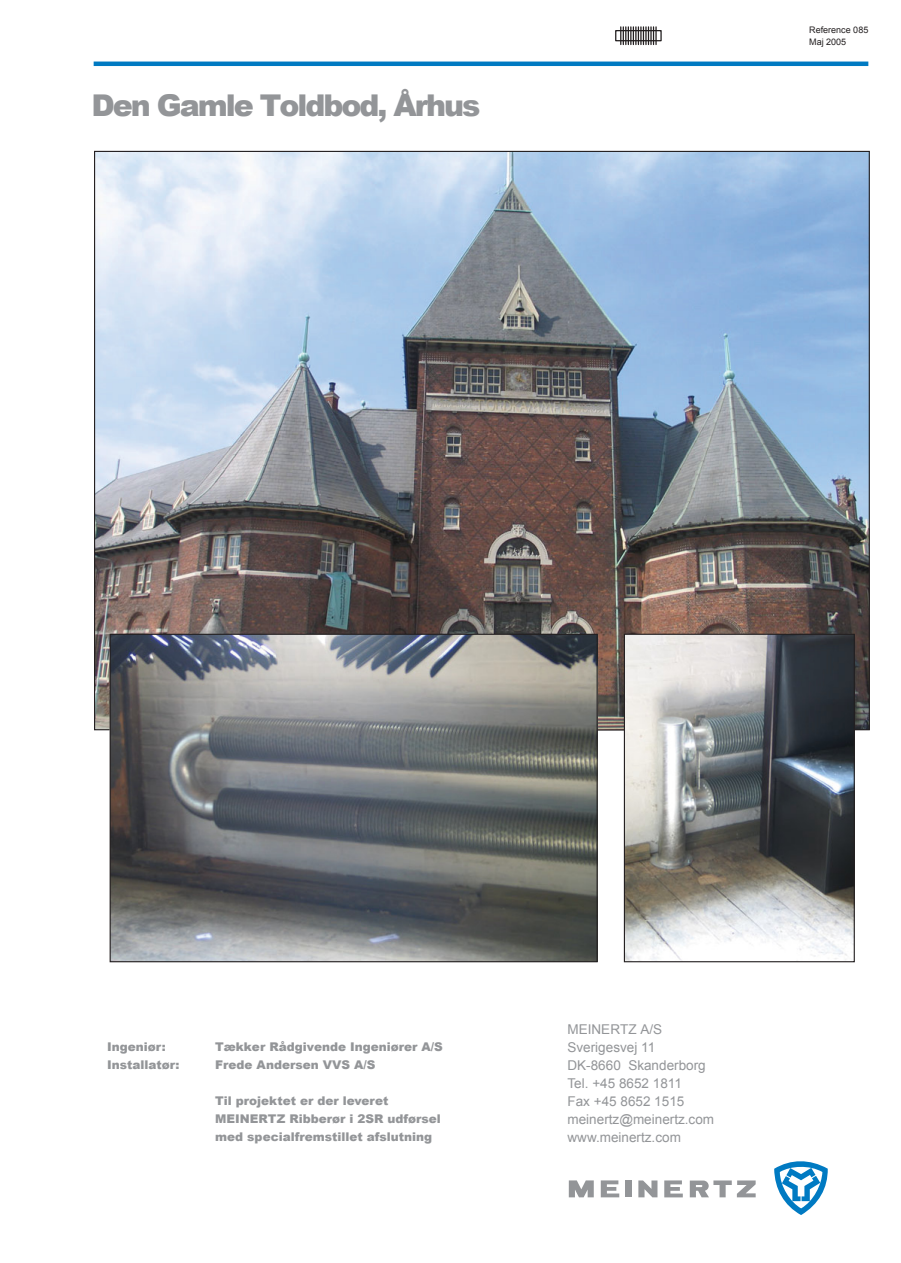
<style>
.page{position:relative;width:901px;height:1263px;background:#fff}
.page>*{position:absolute;margin:0;border:0;box-sizing:border-box;transform-origin:0 0}
.t1{font:900 30px "Arial";letter-spacing:-.065em;color:#939598}
.t2{font:13.5px/18px "Arial";color:#939598}
.t3{font:900 12px/18px "Arial";color:#939598}
.t4{font:9px/12px "Arial";color:#231f20}
</style>
<div class="page">
<hr style="left:94px;top:62px;width:773px;height:4px;background:#007ac2">
<svg style="left:568px;top:1180px;width:25px;height:17px"></svg>
<svg style="left:600px;top:1180px;width:19px;height:17px"></svg>
<div style="left:625px;top:1180px;width:6px;height:17px;background:#939598"></div>
<svg style="left:638px;top:1180px;width:19px;height:17px"></svg>
<svg style="left:664px;top:1180px;width:18px;height:17px"></svg>
<svg style="left:689px;top:1180px;width:66px;height:17px"></svg>
<svg style="left:774px;top:1161px;width:53px;height:54px"></svg>
<svg style="left:619px;top:27px;width:37px;height:18px"></svg>
<div style="left:614px;top:30px;width:47px;height:11px;border:1px solid #231f20"></div>
<img style="left:111px;top:731px;width:484px;height:229px">
<img style="left:625px;top:731px;width:227px;height:229px">
<img style="left:94px;top:150px;width:775px;height:581px">
<div style="left:623px;top:634px;width:231px;height:328px;border:1px solid #231f20"></div>
<div style="left:109px;top:634px;width:488px;height:328px;border:1px solid #231f20"></div>
<hr style="left:596px;top:729px;width:28px;height:2px;background:#231f20">
<h1 class="t1" style="left:91px;top:84px;width:390px">Den Gamle Toldbod, Århus</h1>
<p class="t4" style="left:808px;top:24px;width:61px">Reference 085<br>Maj 2005</p>
<p class="t3" style="left:107px;top:1038px;width:60px">Ingeniør:</p>
<p class="t3" style="left:215px;top:1038px;width:229px">Tækker Rådgivende Ingeniører A/S</p>
<p class="t3" style="left:107px;top:1056px;width:74px">Installatør:</p>
<p class="t3" style="left:215px;top:1056px;width:162px">Frede Andersen VVS A/S</p>
<p class="t3" style="left:215px;top:1092px;width:227px">Til projektet er der leveret<br>MEINERTZ Ribberør i 2SR udførsel</p>
<p class="t3" style="left:215px;top:1128px;width:218px">med specialfremstillet afslutning</p>
<p class="t2" style="left:567px;top:1021px;width:148px">MEINERTZ A/S<br>Sverigesvej 11<br>DK-8660 Skanderborg<br>Tel. +45 8652 1811<br>Fax +45 8652 1515 meinertz@meinertz.com www.meinertz.com</p>
</div>
